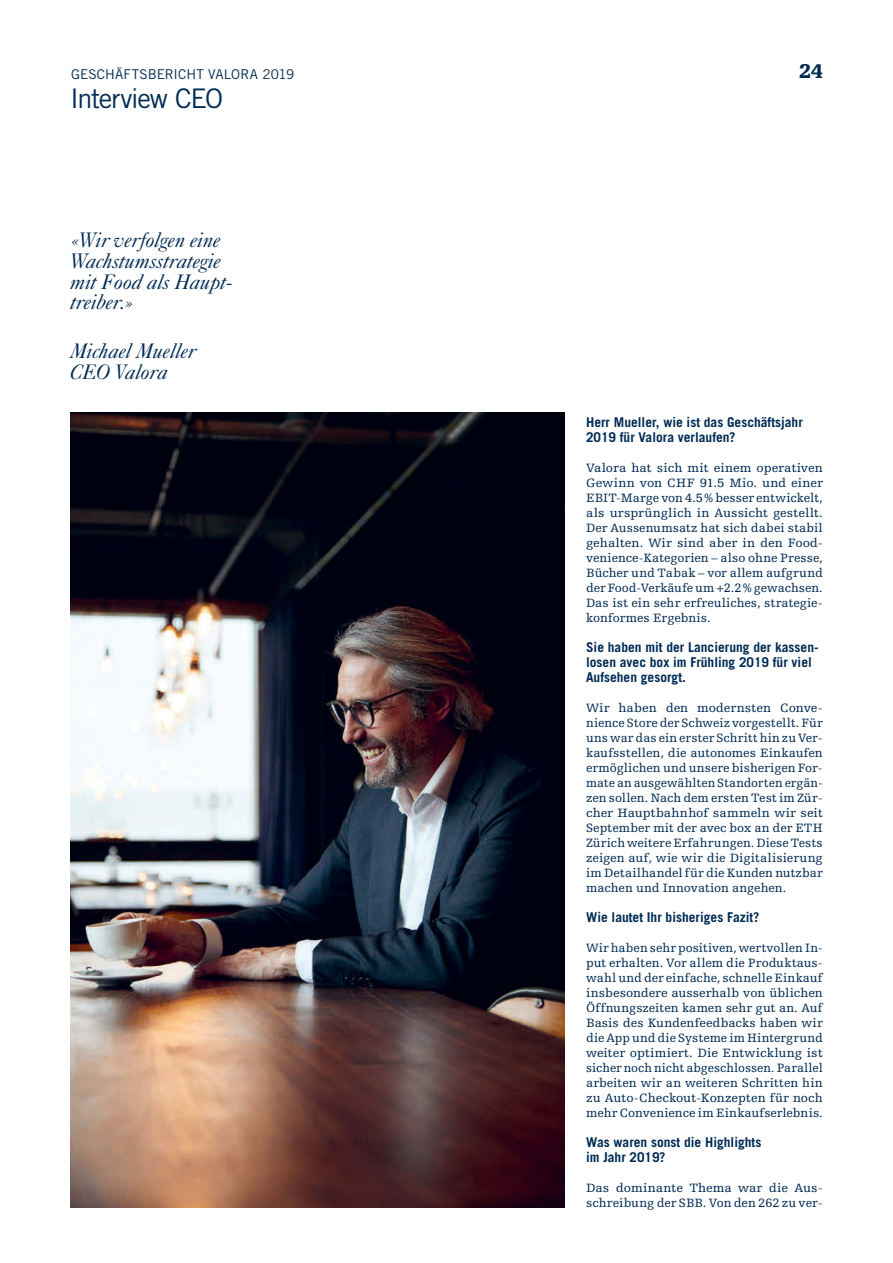
<style>
.page{position:relative;width:893px;height:1263px;background:#fff}
.page>*{position:absolute;margin:0;border:0;box-sizing:border-box;transform-origin:0 0}
.t1{font:27px "Trade Gothic";letter-spacing:-.045em;color:#002b54}
.t2{font:italic 21px/20.7px "Caslon 540 LT Std";letter-spacing:-.005em;color:#002b54}
.t3{font:900 21px "Egyptienne F";color:#002b54}
.t4{font:700 13.5px/15px "Trade Gothic";color:#002b54}
.t5{font:13.5px "Trade Gothic";letter-spacing:.005em;color:#002b54}
.t6{font:12.75px/15px "Egyptienne F";color:#002b54;text-align:justify}
</style>
<div class="page">
<img style="left:70px;top:412px;width:495px;height:796px">
<p class="t5" style="left:71px;top:66px;width:225px">GESCHÄFTSBERICHT VALORA 2019</p>
<h2 class="t3" style="left:799px;top:60px;width:25px">24</h2>
<h1 class="t1" style="left:70px;top:82px;width:155px">Interview CEO</h1>
<h2 class="t2" style="left:70px;top:230px;width:164px">«Wir verfolgen eine<br>Wachstumsstrategie mit Food als Haupt&shy;treiber.»</h2>
<h2 class="t2" style="left:70px;top:340px;width:127px">Michael Mueller<br>CEO Valora</h2>
<p class="t4" style="left:586px;top:415px;width:218px">Herr Mueller, wie ist das Geschäftsjahr<br>2019 für Valora verlaufen?</p>
<p class="t6" style="left:586px;top:461px;width:238px">Valora hat sich mit einem operativen Gewinn von CHF 91.5 Mio. und einer EBIT-Marge von 4.5% besser entwickelt, als ursprünglich in Aussicht gestellt.<br>Der Aussenumsatz hat sich dabei stabil gehalten. Wir sind aber in den Food&shy;venience-Kategorien – also ohne Presse, Bücher und Tabak – vor allem aufgrund der Food-Verkäufe um +2.2% gewachsen.<br>Das ist ein sehr erfreuliches, strategie&shy;konformes Ergebnis.</p>
<p class="t4" style="left:586px;top:640px;width:234px">Sie haben mit der Lancierung der kassen&shy;losen avec box im Frühling 2019 für viel<br>Aufsehen gesorgt.</p>
<p class="t6" style="left:586px;top:701px;width:238px">Wir haben den modernsten Conve&shy;nience Store der Schweiz vorgestellt. Für uns war das ein erster Schritt hin zu Ver&shy;kaufsstellen, die autonomes Einkaufen ermöglichen und unsere bisherigen For&shy;mate an ausgewählten Standorten ergän&shy;zen sollen. Nach dem ersten Test im Zür&shy;cher Hauptbahnhof sammeln wir seit September mit der avec box an der ETH Zürich weitere Erfahrungen. Diese Tests zeigen auf, wie wir die Digitalisierung im Detailhandel für die Kunden nutzbar machen und Innovation angehen.</p>
<p class="t4" style="left:586px;top:910px;width:175px">Wie lautet Ihr bisheriges Fazit?</p>
<p class="t6" style="left:586px;top:941px;width:238px">Wir haben sehr positiven, wertvollen In&shy;put erhalten. Vor allem die Produktaus&shy;wahl und der einfache, schnelle Einkauf insbesondere ausserhalb von üblichen Öffnungszeiten kamen sehr gut an. Auf Basis des Kundenfeedbacks haben wir die App und die Systeme im Hintergrund weiter optimiert. Die Entwicklung ist sicher noch nicht abgeschlossen. Parallel arbeiten wir an weiteren Schritten hin zu Auto-Checkout-Konzepten für noch mehr Convenience im Einkaufserlebnis.</p>
<p class="t4" style="left:586px;top:1135px;width:177px">Was waren sonst die Highlights im Jahr 2019?</p>
<p class="t6" style="left:586px;top:1181px;width:238px">Das dominante Thema war die Aus&shy;schreibung der SBB. Von den 262 zu ver-</p>
</div>
